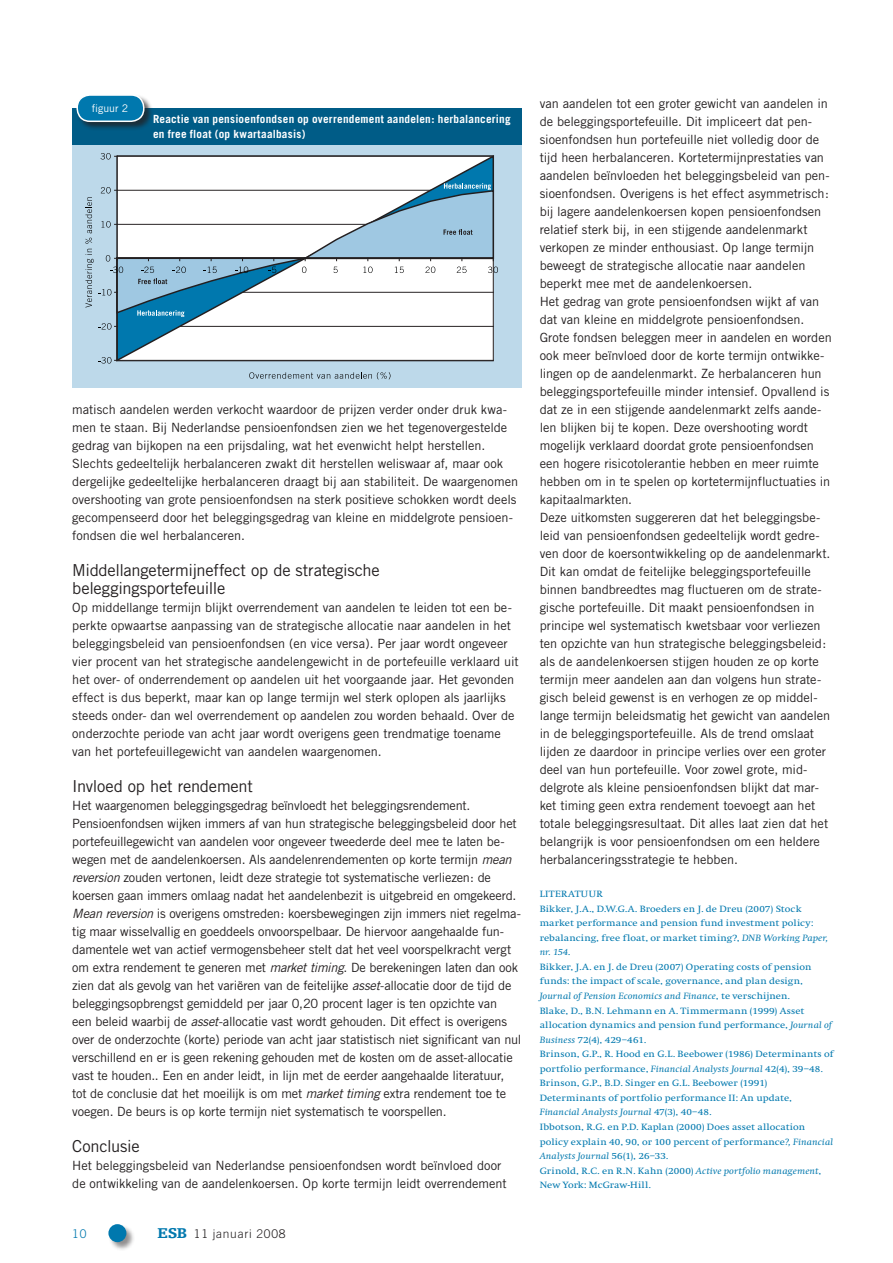
<style>
.page{position:relative;width:893px;height:1263px;background:#fff}
.page>*{position:absolute;margin:0;border:0;box-sizing:border-box;transform-origin:0 0}
.t1{font:16.5px/18px "Trade Gothic";letter-spacing:-.015em;color:#231f20}
.t2{font:12.75px/18px "Trade Gothic";letter-spacing:-.005em;color:#231f20}
.t3{font:300 12px "Trade Gothic";letter-spacing:.06em;color:#231f20}
.t4{font:300 12px "Trade Gothic";color:#0078ae}
.t5{font:700 11.25px/15px "Trade Gothic";letter-spacing:.02em;color:#fff}
.t6{font:10.5px "Trade Gothic";color:#fff}
.t7{font:9.45px/14.5px "Swift";letter-spacing:.005em;color:#0078ae;scale:1.11 1}
.s1{font-style:italic}
.s2{font-family:"Egyptienne F";font-weight:900;font-size:15px;color:#0078ae}
</style>
<div class="page">
<div style="left:108px;top:1224px;width:33px;height:33px;background:#231f20;opacity:.5"></div>
<div style="left:108px;top:1224px;width:18px;height:18px;background:#0078ae;border-radius:50%"></div>
<div style="left:72px;top:108px;width:450px;height:280px;background:#bdd9ea"></div>
<svg style="left:116px;top:155px;width:378px;height:207px"></svg>
<hr style="left:117px;top:156px;width:1px;height:204px;background:#231f20">
<svg style="left:98px;top:357px;width:19px;height:7px"></svg>
<svg style="left:98px;top:323px;width:19px;height:7px"></svg>
<svg style="left:101px;top:153px;width:16px;height:6px"></svg>
<svg style="left:249px;top:372px;width:141px;height:7px"></svg>
<svg style="left:85px;top:183px;width:413px;height:134px"></svg>
<div style="left:72px;top:108px;width:450px;height:36px;background:#005c87"></div>
<div style="left:76px;top:94px;width:83px;height:42px;background:#231f20;opacity:.75"></div>
<div style="left:77px;top:95px;width:67px;height:26px;background:#0078ae;border-radius:13px"></div>
<div style="left:76px;top:94px;width:69px;height:28px;border:2px solid #fff;border-radius:13px"></div>
<p class="t6" style="left:92px;top:102px;width:38px">figuur 2</p>
<p class="t5" style="left:153px;top:111px;width:359px">Reactie van pensioenfondsen op overrendement aandelen: herbalancering en free float (op kwartaalbasis)</p>
<p class="t2" style="left:72px;top:400px;width:447px">matisch aandelen werden verkocht waardoor de prijzen verder onder druk kwa&shy;men te staan. Bij Nederlandse pensioenfondsen zien we het tegenovergestelde gedrag van bijkopen na een prijsdaling, wat het evenwicht helpt herstellen.<br>Slechts gedeeltelijk herbalanceren zwakt dit herstellen weliswaar af, maar ook dergelijke gedeeltelijke herbalanceren draagt bij aan stabiliteit. De waargenomen overshooting van grote pensioenfondsen na sterk positieve schokken wordt deels gecompenseerd door het beleggingsgedrag van kleine en middelgrote pensioen&shy;fondsen die wel herbalanceren.</p>
<p class="t1" style="left:72px;top:561px;width:309px">Middellangetermijneffect op de strategische beleggingsportefeuille</p>
<p class="t2" style="left:72px;top:598px;width:448px">Op middellange termijn blijkt overrendement van aandelen te leiden tot een be&shy;perkte opwaartse aanpassing van de strategische allocatie naar aandelen in het beleggingsbeleid van pensioenfondsen (en vice versa). Per jaar wordt ongeveer vier procent van het strategische aandelengewicht in de portefeuille verklaard uit het over- of onderrendement op aandelen uit het voorgaande jaar. Het gevonden effect is dus beperkt, maar kan op lange termijn wel sterk oplopen als jaarlijks steeds onder- dan wel overrendement op aandelen zou worden behaald. Over de onderzochte periode van acht jaar wordt overigens geen trendmatige toename van het portefeuillegewicht van aandelen waargenomen.</p>
<p class="t1" style="left:72px;top:777px;width:182px">Invloed op het rendement</p>
<p class="t2" style="left:72px;top:796px;width:451px">Het waargenomen beleggingsgedrag beïnvloedt het beleggingsrendement.<br>Pensioenfondsen wijken immers af van hun strategische beleggingsbeleid door het portefeuillegewicht van aandelen voor ongeveer tweederde deel mee te laten be&shy;wegen met de aandelenkoersen. Als aandelenrendementen op korte termijn <span class="s1">mean reversion</span> zouden vertonen, leidt deze strategie tot systematische verliezen: de koersen gaan immers omlaag nadat het aandelenbezit is uitgebreid en omgekeerd.<br><span class="s1">Mean reversion</span> is overigens omstreden: koersbewegingen zijn immers niet regelma&shy;tig maar wisselvallig en goeddeels onvoorspelbaar. De hiervoor aangehaalde fun&shy;damentele wet van actief vermogensbeheer stelt dat het veel voorspelkracht vergt om extra rendement te generen met <span class="s1">market timing</span>. De berekeningen laten dan ook zien dat als gevolg van het variëren van de feitelijke <span class="s1">asset</span>-allocatie door de tijd de beleggingsopbrengst gemiddeld per jaar 0,20 procent lager is ten opzichte van<br>een beleid waarbij de <span class="s1">asset</span>-allocatie vast wordt gehouden. Dit effect is overigens over de onderzochte (korte) periode van acht jaar statistisch niet significant van nul verschillend en er is geen rekening gehouden met de kosten om de asset-allocatie vast te houden.. Een en ander leidt, in lijn met de eerder aangehaalde literatuur, tot de conclusie dat het moeilijk is om met <span class="s1">market timing</span> extra rendement toe te voegen. De beurs is op korte termijn niet systematisch te voorspellen.</p>
<p class="t1" style="left:72px;top:1137px;width:69px">Conclusie</p>
<p class="t2" style="left:72px;top:1156px;width:436px">Het beleggingsbeleid van Nederlandse pensioenfondsen wordt beïnvloed door de ontwikkeling van de aandelenkoersen. Op korte termijn leidt overrendement</p>
<p class="t4" style="left:72px;top:1226px;width:16px">10</p>
<p class="t3" style="left:157px;top:1226px;width:130px"><span class="s2">ESB</span> 11 januari 2008</p>
<p class="t2" style="left:540px;top:94px;width:294px">van aandelen tot een groter gewicht van aandelen in de beleggingsportefeuille. Dit impliceert dat pen&shy;sioenfondsen hun portefeuille niet volledig door de tijd heen herbalanceren. Kortetermijnprestaties van aandelen beïnvloeden het beleggingsbeleid van pen&shy;sioenfondsen. Overigens is het effect asymmetrisch: bij lagere aandelenkoersen kopen pensioenfondsen relatief sterk bij, in een stijgende aandelenmarkt verkopen ze minder enthousiast. Op lange termijn beweegt de strategische allocatie naar aandelen beperkt mee met de aandelenkoersen.<br>Het gedrag van grote pensioenfondsen wijkt af van dat van kleine en middelgrote pensioenfondsen.<br>Grote fondsen beleggen meer in aandelen en worden ook meer beïnvloed door de korte termijn ontwikke&shy;lingen op de aandelenmarkt. Ze herbalanceren hun beleggingsportefeuille minder intensief. Opvallend is dat ze in een stijgende aandelenmarkt zelfs aande&shy;len blijken bij te kopen. Deze overshooting wordt mogelijk verklaard doordat grote pensioenfondsen een hogere risicotolerantie hebben en meer ruimte hebben om in te spelen op kortetermijnfluctuaties in kapitaalmarkten.<br>Deze uitkomsten suggereren dat het beleggingsbe&shy;leid van pensioenfondsen gedeeltelijk wordt gedre&shy;ven door de koersontwikkeling op de aandelenmarkt.<br>Dit kan omdat de feitelijke beleggingsportefeuille binnen bandbreedtes mag fluctueren om de strate&shy;gische portefeuille. Dit maakt pensioenfondsen in principe wel systematisch kwetsbaar voor verliezen ten opzichte van hun strategische beleggingsbeleid: als de aandelenkoersen stijgen houden ze op korte termijn meer aandelen aan dan volgens hun strate&shy;gisch beleid gewenst is en verhogen ze op middel&shy;lange termijn beleidsmatig het gewicht van aandelen in de beleggingsportefeuille. Als de trend omslaat lijden ze daardoor in principe verlies over een groter deel van hun portefeuille. Voor zowel grote, mid&shy;delgrote als kleine pensioenfondsen blijkt dat mar&shy;ket timing geen extra rendement toevoegt aan het totale beleggingsresultaat. Dit alles laat zien dat het belangrijk is voor pensioenfondsen om een heldere herbalanceringsstrategie te hebben.</p>
<p class="t7" style="left:540px;top:887px;width:266px">Literatuur<br>Bikker, J.A., D.W.G.A. Broeders en J. de Dreu (2007) Stock market performance and pension fund investment policy: rebalancing, free float, or market timing?, <span class="s1">DNB Working Paper, nr. 154</span>.<br>Bikker, J.A. en J. de Dreu (2007) Operating costs of pension funds: the impact of scale, governance, and plan design, <span class="s1">Journal of Pension Economics and Finance</span>, te verschijnen.<br>Blake, D., B.N. Lehmann en A. Timmermann (1999) Asset allocation dynamics and pension fund performance, <span class="s1">Journal of Business</span> 72(4), 429–461.<br>Brinson, G.P., R. Hood en G.L. Beebower (1986) Determinants of portfolio performance, <span class="s1">Financial Analysts Journal</span> 42(4), 39–48.<br>Brinson, G.P., B.D. Singer en G.L. Beebower (1991)<br>Determinants of portfolio performance II : An update, <span class="s1">Financial Analysts Journal</span> 47(3), 40–48.<br>Ibbotson, R.G. en P.D. Kaplan (2000) Does asset allocation policy explain 40, 90, or 100 percent of performance<span class="s1">?, Financial Analysts Journal</span> 56(1), 26–33.<br>Grinold, R.C. en R.N. Kahn (2000) <span class="s1">Active portfolio management</span>, New York: McGraw-Hill.</p>
</div>
